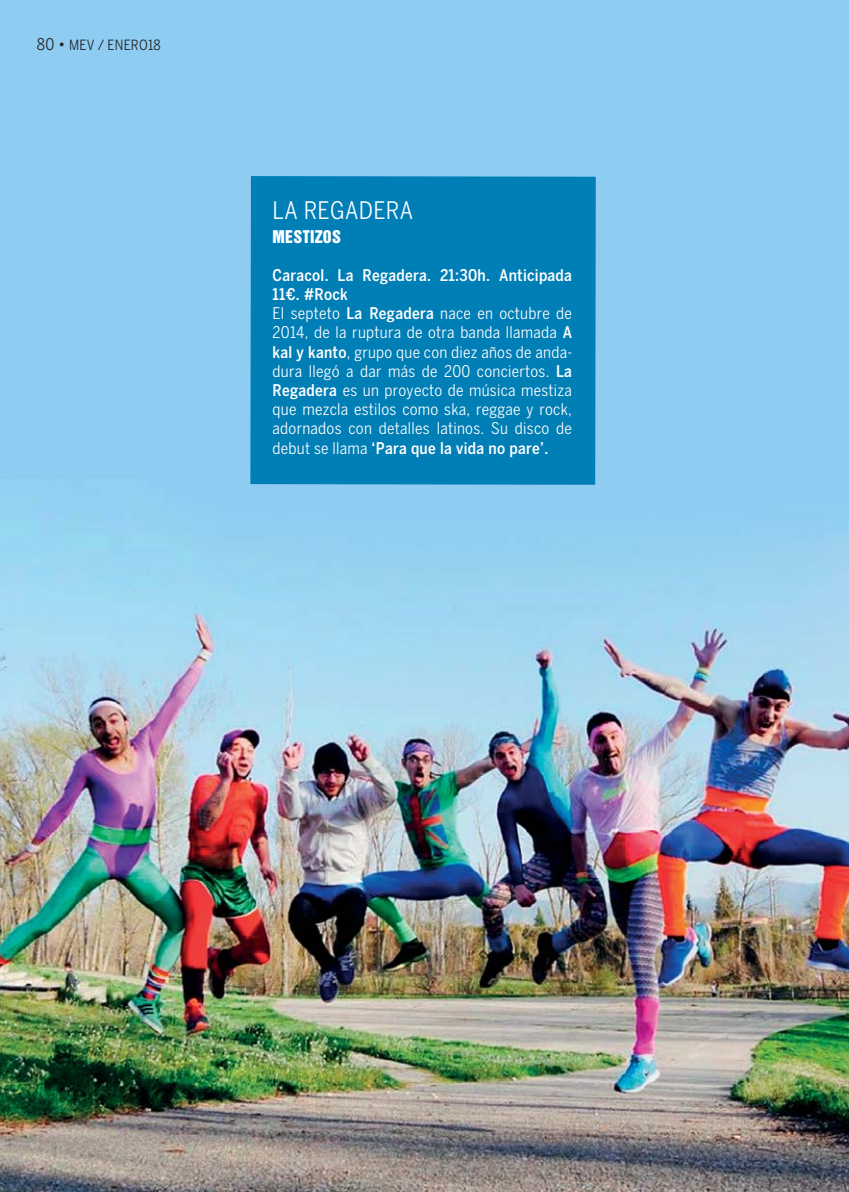
<style>
.page{position:relative;width:849px;height:1192px;background:#fff}
.page>*{position:absolute;margin:0;border:0;box-sizing:border-box;transform-origin:0 0}
.t1{font:condensed 24px "Benton Sans";letter-spacing:.015em;color:#fff}
.t2{font:condensed 16px/19.2px "Benton Sans";letter-spacing:.015em;color:#fff}
.t3{font:16px "Helvetica Inserat";letter-spacing:.015em;color:#fff}
.t4{font:condensed 14px "Benton Sans";letter-spacing:.015em;color:#231f20}
.s1{font-size:16px}
.s2{font-weight:500}
</style>
<div class="page">
<img style="left:0;top:0;width:849px;height:1191px">
<div style="left:250px;top:176px;width:346px;height:309px;background:#007eb6"></div>
<p class="t4" style="left:37px;top:40px;width:125px"><span class="s1">80 •</span> MEV / ENERO18</p>
<h1 class="t1" style="left:273px;top:202px;width:142px">LA REGADERA</h1>
<p class="t3" style="left:273px;top:230px;width:70px">MESTIZOS</p>
<p class="t2" style="left:273px;top:267px;width:301px"><span class="s2">Caracol. La Regadera. 21:30h. Anticipada 11€. #Rock<br></span>El septeto <span class="s2">La Regadera</span> nace en octubre de 2014, de la ruptura de otra banda llamada <span class="s2">A kal y kanto</span>, grupo que con diez años de anda&shy;dura llegó a dar más de 200 conciertos. <span class="s2">La Regadera</span> es un proyecto de música mestiza que mezcla estilos como ska, reggae y rock, adornados con detalles latinos. Su disco de debut se llama <span class="s2">‘Para que la vida no pare’.</span></p>
</div>
